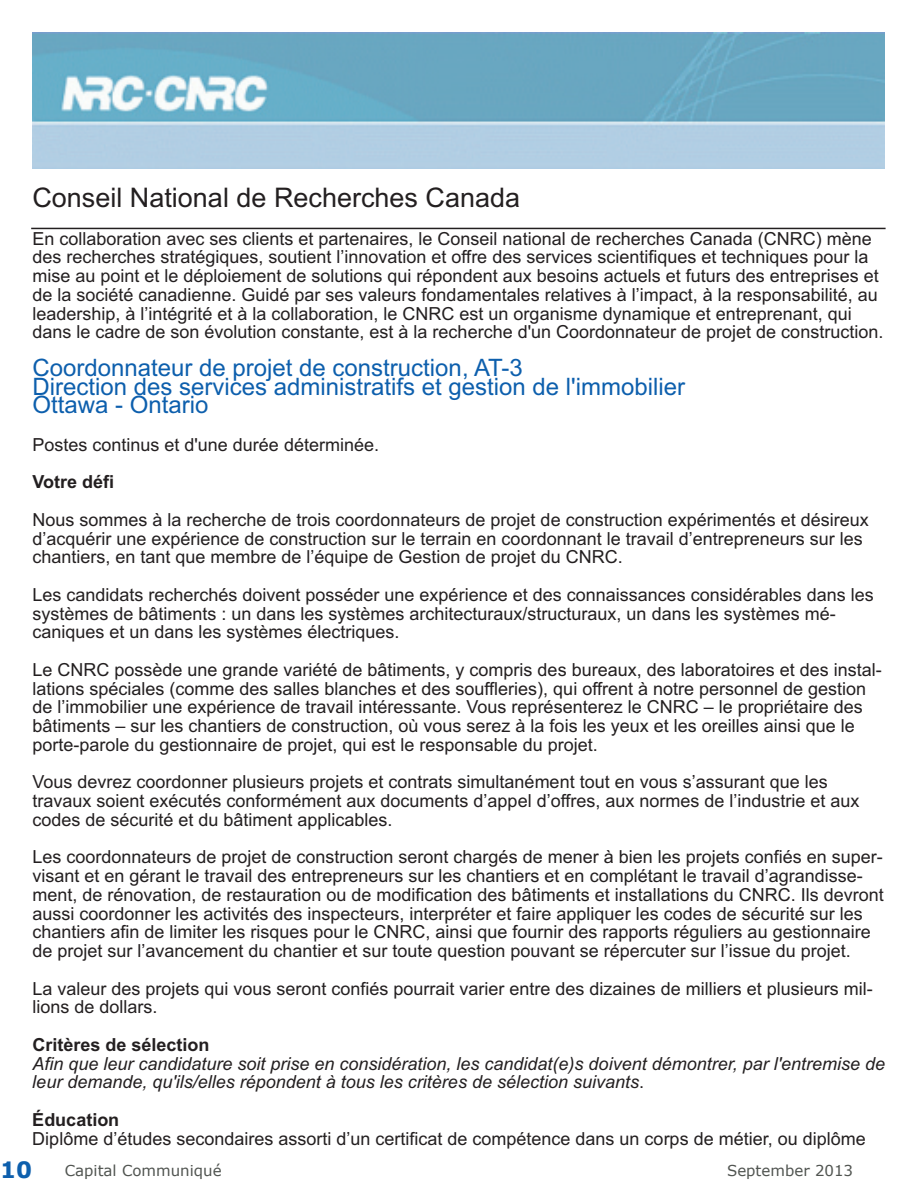
<style>
.page{position:relative;width:918px;height:1188px;background:#fff}
.page>*{position:absolute;margin:0;border:0;box-sizing:border-box;transform-origin:0 0}
.t1{font:27px "Arial";color:#231f20}
.t2{font:24px/18.8px "Arial";color:#0d5fad}
.t3{font:700 22.5px "Verdana";color:#0d5fad}
.t4{font:18px/18.8px "Arial";color:#231f20}
.t5{font:italic 18px/18.8px "Arial";color:#231f20}
.t6{font:700 18px "Arial";color:#231f20}
.t7{font:15px "Verdana";color:#505450}
.s1{font-style:normal}
</style>
<div class="page">
<img style="left:32px;top:32px;width:853px;height:137px">
<hr style="left:31px;top:228px;width:855px;height:1px;background:#231f20">
<h1 class="t1" style="left:32px;top:182px;width:489px">Conseil National de Recherches Canada</h1>
<p class="t4" style="left:32px;top:229px;width:852px">En collaboration avec ses clients et partenaires, le Conseil national de recherches Canada (CNRC) mène des recherches stratégiques, soutient l’innovation et offre des services scientifiques et techniques pour la mise au point et le déploiement de solutions qui répondent aux besoins actuels et futurs des entreprises et de la société canadienne. Guidé par ses valeurs fondamentales relatives à l’impact, à la responsabilité, au leadership, à l’intégrité et à la collaboration, le CNRC est un organisme dynamique et entreprenant, qui dans le cadre de son évolution constante, est à la recherche d'un Coordonnateur de projet de construction.</p>
<h2 class="t2" style="left:32px;top:358px;width:654px">Coordonnateur de projet de construction, AT-3<br>Direction des services administratifs et gestion de l'immobilier<br>Ottawa - Ontario</h2>
<p class="t4" style="left:32px;top:435px;width:348px">Postes continus et d'une durée déterminée.</p>
<p class="t6" style="left:32px;top:472px;width:83px">Votre défi</p>
<p class="t4" style="left:32px;top:510px;width:838px">Nous sommes à la recherche de trois coordonnateurs de projet de construction expérimentés et désireux d’acquérir une expérience de construction sur le terrain en coordonnant le travail d’entrepreneurs sur les chantiers, en tant que membre de l’équipe de Gestion de projet du CNRC.</p>
<p class="t4" style="left:32px;top:585px;width:843px">Les candidats recherchés doivent posséder une expérience et des connaissances considérables dans les systèmes de bâtiments : un dans les systèmes architecturaux/structuraux, un dans les systèmes mé&shy;caniques et un dans les systèmes électriques.</p>
<p class="t4" style="left:32px;top:660px;width:851px">Le CNRC possède une grande variété de bâtiments, y compris des bureaux, des laboratoires et des instal&shy;lations spéciales (comme des salles blanches et des souffleries), qui offrent à notre personnel de gestion de l’immobilier une expérience de travail intéressante. Vous représenterez le CNRC – le propriétaire des bâtiments – sur les chantiers de construction, où vous serez à la fois les yeux et les oreilles ainsi que le porte-parole du gestionnaire de projet, qui est le responsable du projet.</p>
<p class="t4" style="left:32px;top:773px;width:829px">Vous devrez coordonner plusieurs projets et contrats simultanément tout en vous s’assurant que les travaux soient exécutés conformément aux documents d’appel d’offres, aux normes de l’industrie et aux codes de sécurité et du bâtiment applicables.</p>
<p class="t4" style="left:32px;top:848px;width:853px">Les coordonnateurs de projet de construction seront chargés de mener à bien les projets confiés en super&shy;visant et en gérant le travail des entrepreneurs sur les chantiers et en complétant le travail d’agrandisse&shy;ment, de rénovation, de restauration ou de modification des bâtiments et installations du CNRC. Ils devront aussi coordonner les activités des inspecteurs, interpréter et faire appliquer les codes de sécurité sur les chantiers afin de limiter les risques pour le CNRC, ainsi que fournir des rapports réguliers au gestionnaire de projet sur l’avancement du chantier et sur toute question pouvant se répercuter sur l’issue du projet.</p>
<p class="t4" style="left:32px;top:979px;width:842px">La valeur des projets qui vous seront confiés pourrait varier entre des dizaines de milliers et plusieurs mil&shy;lions de dollars.</p>
<p class="t6" style="left:32px;top:1034px;width:179px">Critères de sélection</p>
<p class="t5" style="left:32px;top:1054px;width:854px">Afin que leur candidature soit prise en considération, les candidat(e)s doivent démontrer, par l'entremise de leur demande, qu'ils/elles répondent à tous les critères de sélection suivants<span class="s1">.</span></p>
<p class="t6" style="left:32px;top:1109px;width:89px">Éducation</p>
<p class="t4" style="left:32px;top:1129px;width:835px">Diplôme d’études secondaires assorti d’un certificat de compétence dans un corps de métier, ou diplôme</p>
<p class="t3" style="left:0;top:1155px;width:33px">10</p>
<p class="t7" style="left:65px;top:1161px;width:158px">Capital Communiqué</p>
<p class="t7" style="left:727px;top:1161px;width:128px">September 2013</p>
</div>
